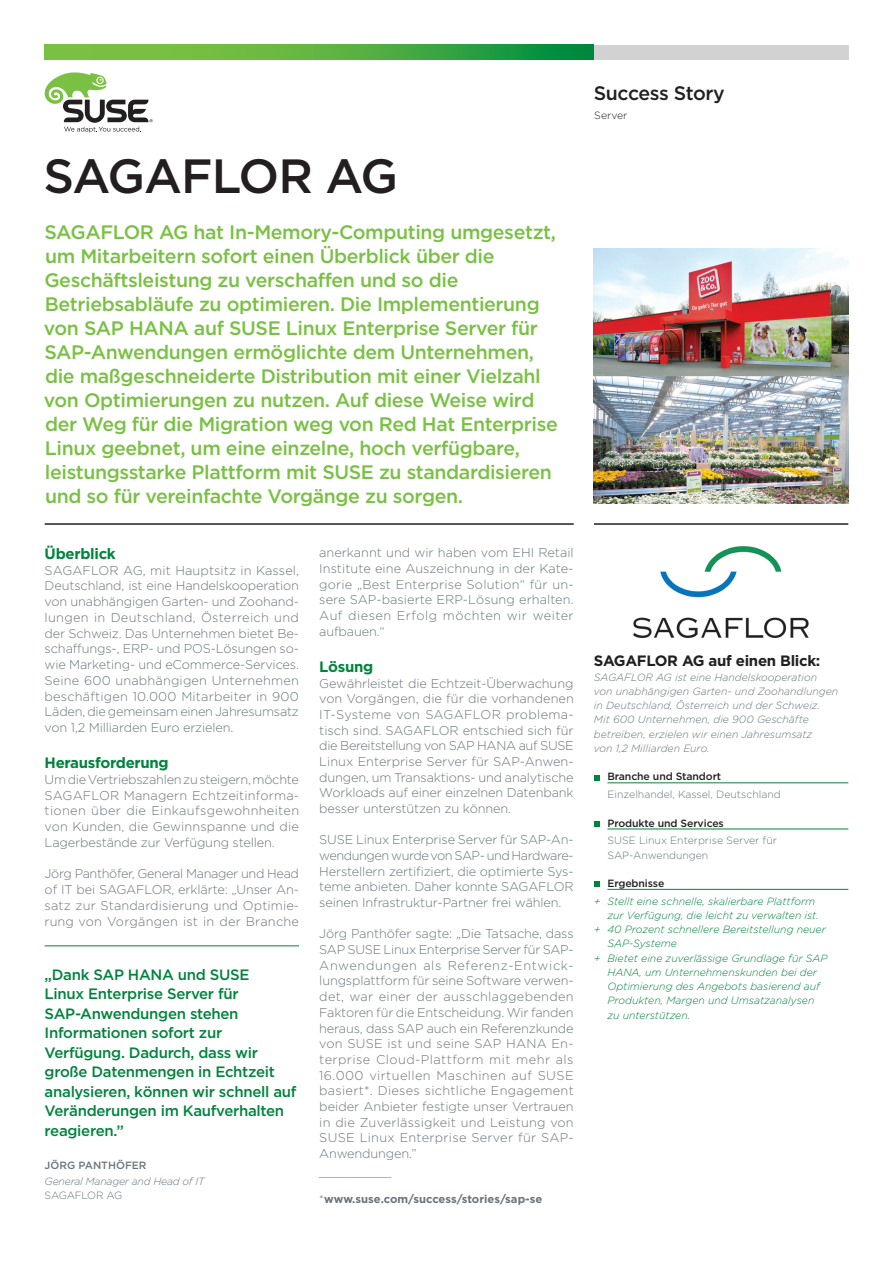
<style>
.page{position:relative;width:893px;height:1263px;background:#fff}
.page>*{position:absolute;margin:0;border:0;box-sizing:border-box;transform-origin:0 0}
.headline_32_33-black{font:500 48px "Gotham";letter-spacing:-.03em;color:#231f20}
.intro1_bold_13_16{font:500 19.5px/24px "Gotham";letter-spacing:-.02em;color:#79c142}
.name_-_collateral_pi{font:500 19.5px "Gotham";letter-spacing:-.02em;color:#231f20}
.subhead1_10_13{font:500 15px/19.5px "Gotham";letter-spacing:-.02em;color:#00843d}
.subhead_10_13-green{font:700 15px "Gotham";letter-spacing:-.02em;color:#00843d}
.subhead_10_13-black{font:700 15px "Gotham";letter-spacing:-.02em;color:#231f20}
.body1{font:300 12.75px/15.8px "Gotham";letter-spacing:-.01em;color:#6a747b}
.body1-2{font:300 12.75px/15.8px "Gotham";letter-spacing:.01em;color:#6a747b}
.Sidebar_-_Text{font:300 12px "Gotham";color:#6a747b}
.Footnote_-_Italics{font:700 11.25px "Gotham";letter-spacing:.005em;color:#6a747b}
.caption_7_9_5_italic{font:italic 300 10.5px/14.2px "Gotham";color:#00843d}
.caption_7_9_5_italic-2{font:italic 300 10.5px/14.2px "Gotham";color:#6a747b}
.caption_7_9_5-grey{font:300 10.5px/14.2px "Gotham";color:#6a747b}
.caption_7_9_5_rule_b{font:500 10.5px "Gotham";letter-spacing:-.01em;color:#231f20}
.subhead2_7_5_11{font:italic 300 10.5px "Gotham";letter-spacing:-.02em;color:#6a747b}
.quote_name_7_11-grey{font:500 10.5px "Gotham";color:#6a747b}
.subhead2_7_5_11-2{font:300 10.5px "Gotham";letter-spacing:-.03em;color:#6a747b}
.caption_7pt{font:300 10.5px "Gotham";color:#231f20}
.s1{font-weight:300}
</style>
<div class="page">
<hr style="left:45px;top:523px;width:529px;height:2px;background:#231f20">
<hr style="left:594px;top:523px;width:254px;height:2px;background:#231f20">
<img style="left:594px;top:249px;width:254px;height:254px">
<div style="left:594px;top:45px;width:254px;height:14px;background:#d1d2d4"></div>
<svg style="left:45px;top:45px;width:549px;height:14px;background:#50ae41"></svg>
<svg style="left:44px;top:72px;width:109px;height:61px"></svg>
<hr style="left:45px;top:945px;width:254px;height:1px;background:#00843d">
<img style="left:633px;top:546px;width:176px;height:93px">
<hr style="left:607px;top:782px;width:241px;height:1px;background:#00843d">
<hr style="left:607px;top:829px;width:241px;height:1px;background:#00843d">
<hr style="left:607px;top:889px;width:241px;height:1px;background:#00843d">
<svg style="left:594px;top:775px;width:5px;height:5px"></svg>
<svg style="left:594px;top:821px;width:5px;height:6px"></svg>
<svg style="left:594px;top:882px;width:5px;height:5px"></svg>
<p class="headline_32_33-black" style="left:44px;top:149px;width:356px">SAGAFLOR AG</p>
<p class="intro1_bold_13_16" style="left:44px;top:220px;width:515px">SAGAFLOR AG hat In-Memory-Computing umgesetzt, um Mitarbeitern sofort einen Überblick über die Geschäftsleistung zu verschaffen und so die Betriebsabläufe zu optimieren. Die Implementierung von SAP HANA auf SUSE Linux Enterprise Server für SAP-Anwendungen ermöglichte dem Unternehmen, die maßgeschneiderte Distribution mit einer Vielzahl von Optimierungen zu nutzen. Auf diese Weise wird der Weg für die Migration weg von Red Hat Enterprise Linux geebnet, um eine einzelne, hoch verfügbare, leistungsstarke Plattform mit SUSE zu standardisieren und so für vereinfachte Vorgänge zu sorgen.</p>
<p class="subhead_10_13-green" style="left:45px;top:545px;width:73px">Überblick</p>
<p class="body1" style="left:45px;top:562px;width:256px">SAGAFLOR AG, mit Hauptsitz in Kassel, Deutschland, ist eine Handelskooperation von unabhängigen Garten- und Zoohand&shy;lungen in Deutschland, Österreich und der Schweiz. Das Unternehmen bietet Be&shy;schaffungs-, ERP- und POS-Lösungen so&shy;wie Marketing- und eCommerce-Services.<br>Seine 600 unabhängigen Unternehmen beschäftigen 10.000 Mitarbeiter in 900<br>Läden, die gemeinsam einen Jahresumsatz von 1,2 Milliarden Euro erzielen.</p>
<p class="subhead_10_13-green" style="left:45px;top:754px;width:126px">Herausforderung</p>
<p class="body1-2" style="left:45px;top:771px;width:256px">Um die Vertriebszahlen zu steigern, möchte SAGAFLOR Managern Echtzeitinforma&shy;tionen über die Einkaufsgewohnheiten von Kunden, die Gewinnspanne und die Lagerbestände zur Verfügung stellen.</p>
<p class="body1" style="left:45px;top:866px;width:256px">Jörg Panthöfer, General Manager und Head of IT bei SAGAFLOR, erklärte: „Unser An&shy;satz zur Standardisierung und Optimie&shy;rung von Vorgängen ist in der Branche</p>
<p class="subhead1_10_13" style="left:45px;top:964px;width:253px">„Dank SAP HANA und SUSE<br>Linux Enterprise Server für<br>SAP-Anwendungen stehen<br>Informationen sofort zur<br>Verfügung. Dadurch, dass wir große Datenmengen in Echtzeit analysieren, können wir schnell auf<br>Veränderungen im Kaufverhalten reagieren.”</p>
<p class="quote_name_7_11-grey" style="left:45px;top:1159px;width:103px">JÖRG PANTHÖFER</p>
<p class="subhead2_7_5_11" style="left:45px;top:1175px;width:161px">General Manager and Head of IT</p>
<p class="subhead2_7_5_11-2" style="left:45px;top:1190px;width:79px">SAGAFLOR AG</p>
<p class="body1" style="left:319px;top:545px;width:256px">anerkannt und wir haben vom EHI Retail Institute eine Auszeichnung in der Kate&shy;gorie „Best Enterprise Solution“ für un&shy;sere SAP-basierte ERP-Lösung erhalten.<br>Auf diesen Erfolg möchten wir weiter aufbauen.“</p>
<p class="subhead_10_13-green" style="left:319px;top:658px;width:56px">Lösung</p>
<p class="body1" style="left:319px;top:675px;width:256px">Gewährleistet die Echtzeit-Überwachung von Vorgängen, die für die vorhandenen IT-Systeme von SAGAFLOR problema&shy;tisch sind. SAGAFLOR entschied sich für die Bereitstellung von SAP HANA auf SUSE Linux Enterprise Server für SAP-Anwen&shy;dungen, um Transaktions- und analytische Workloads auf einer einzelnen Datenbank besser unterstützen zu können.</p>
<p class="body1" style="left:319px;top:832px;width:256px">SUSE Linux Enterprise Server für SAP-An&shy;wendungen wurde von SAP- und Hardware-Herstellern zertifiziert, die optimierte Sys&shy;teme anbieten. Daher konnte SAGAFLOR seinen Infrastruktur-Partner frei wählen.</p>
<p class="body1" style="left:319px;top:926px;width:256px">Jörg Panthöfer sagte: „Die Tatsache, dass SAP SUSE Linux Enterprise Server für SAP-Anwendungen als Referenz-Entwick&shy;lungsplattform für seine Software verwen&shy;det, war einer der ausschlaggebenden Faktoren für die Entscheidung. Wir fanden heraus, dass SAP auch ein Referenzkunde von SUSE ist und seine SAP HANA En&shy;terprise Cloud-Plattform mit mehr als 16.000 virtuellen Maschinen auf SUSE basiert*. Dieses sichtliche Engagement beider Anbieter festigte unser Vertrauen in die Zuverlässigkeit und Leistung von SUSE Linux Enterprise Server für SAP-Anwendungen.”</p>
<p class="Sidebar_-_Text" style="left:319px;top:1165px;width:73px">__________</p>
<p class="Footnote_-_Italics" style="left:319px;top:1192px;width:225px"><span class="s1">*</span>www.suse.com/success/stories/sap-se</p>
<p class="name_-_collateral_pi" style="left:594px;top:82px;width:133px">Success Story</p>
<p class="caption_7pt" style="left:594px;top:110px;width:35px">Server</p>
<p class="subhead_10_13-black" style="left:594px;top:652px;width:228px">SAGAFLOR AG auf einen Blick:</p>
<p class="caption_7_9_5_italic-2" style="left:594px;top:670px;width:246px">SAGAFLOR AG ist eine Handelskooperation von unabhängigen Garten- und Zoohandlungen in Deutschland, Österreich und der Schweiz.<br>Mit 600 Unternehmen, die 900 Geschäfte betreiben, erzielen wir einen Jahresumsatz<br>von 1,2 Milliarden Euro.</p>
<p class="caption_7_9_5_rule_b" style="left:607px;top:771px;width:115px">Branche und Standort</p>
<p class="caption_7_9_5-grey" style="left:607px;top:787px;width:175px">Einzelhandel, Kassel, Deutschland</p>
<p class="caption_7_9_5_rule_b" style="left:607px;top:817px;width:118px">Produkte und Services</p>
<p class="caption_7_9_5-grey" style="left:607px;top:833px;width:171px">SUSE Linux Enterprise Server für<br>SAP-Anwendungen</p>
<p class="caption_7_9_5_rule_b" style="left:607px;top:877px;width:58px">Ergebnisse</p>
<p class="caption_7_9_5_italic" style="left:607px;top:894px;width:213px;text-indent:-14px">+ Stellt eine schnelle, skalierbare Plattform zur Verfügung, die leicht zu verwalten ist.</p>
<p class="caption_7_9_5_italic" style="left:607px;top:922px;width:220px;text-indent:-14px">+ 40 Prozent schnellere Bereitstellung neuer<br>SAP-Systeme</p>
<p class="caption_7_9_5_italic" style="left:607px;top:951px;width:221px;text-indent:-14px">+ Bietet eine zuverlässige Grundlage für SAP HANA, um Unternehmenskunden bei der Optimierung des Angebots basierend auf Produkten, Margen und Umsatzanalysen zu unterstützen.</p>
</div>
